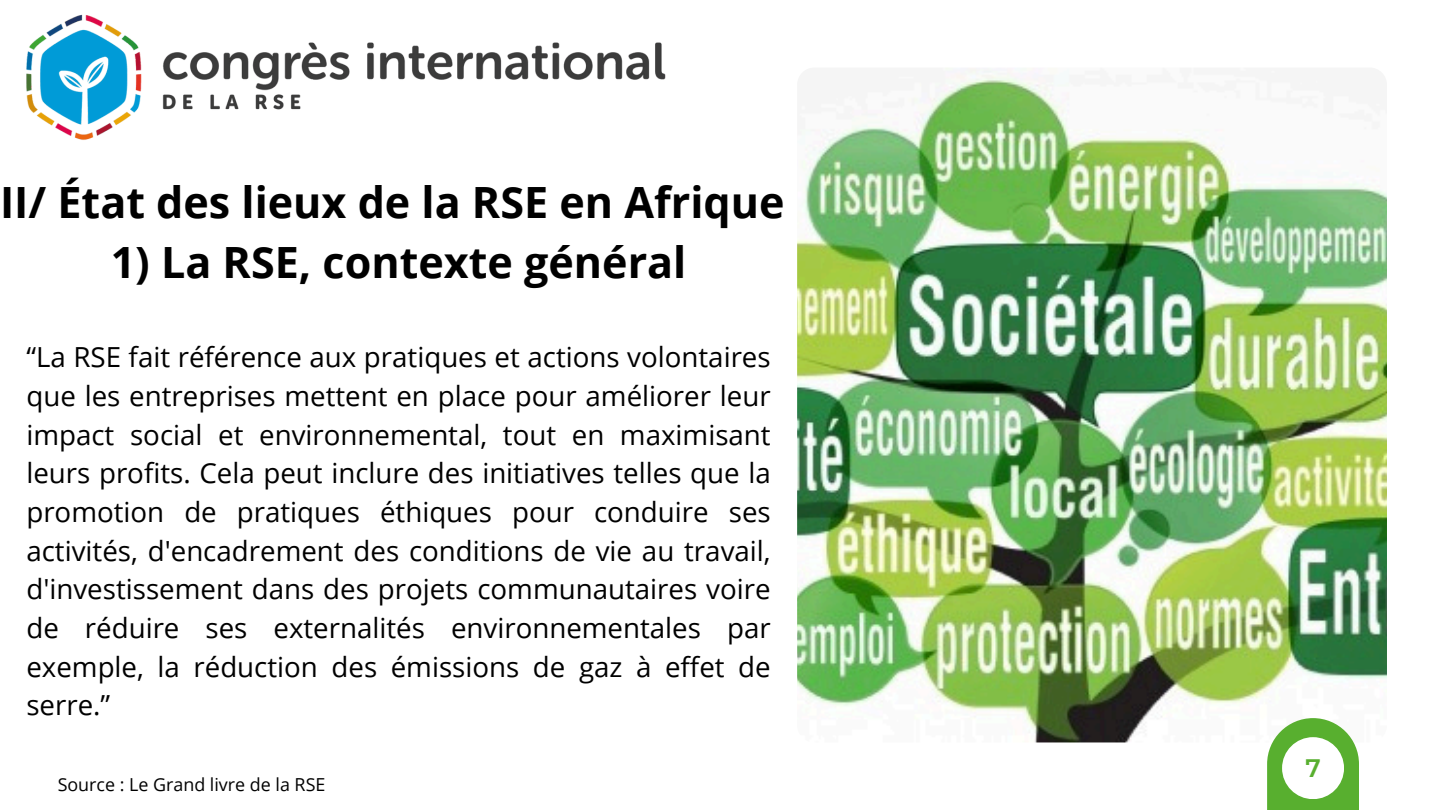
<style>
.page{position:relative;width:1440px;height:810px;background:#fff}
.page>*{position:absolute;margin:0;border:0;box-sizing:border-box;transform-origin:0 0}
.t1{font:700 43.1px "Open Sans";color:#000}
.t2{font:27.7px/38.7px "Open Sans";color:#000;text-align:justify}
.t3{font:600 25.2px "Montserrat";color:#58af2f}
.t4{font:17.9px "Open Sans";color:#000}
</style>
<div class="page">
<img style="left:797px;top:68px;width:590px;height:674px;border-radius:17px">
<svg style="left:1267px;top:718px;width:92px;height:92px;fill:#58af2f"></svg>
<div style="left:1282px;top:737px;width:62px;height:62px;background:#fff;border-radius:50%"></div>
<img style="left:26px;top:14px;width:640px;height:126px">
<p class="t1" style="left:0;top:171px;width:786px">II/ État des lieux de la RSE en Afrique</p>
<p class="t1" style="left:111px;top:231px;width:577px">1) La RSE, contexte général</p>
<p class="t2" style="left:26px;top:337px;width:746px">“La RSE fait référence aux pratiques et actions volontaires que les entreprises mettent en place pour améliorer leur impact social et environnemental, tout en maximisant leurs profits. Cela peut inclure des initiatives telles que la promotion de pratiques éthiques pour conduire ses activités, d'encadrement des conditions de vie au travail, d'investissement dans des projets communautaires voire de réduire ses externalités environnementales par exemple, la réduction des émissions de gaz à effet de serre.”</p>
<p class="t4" style="left:58px;top:772px;width:269px">Source : Le Grand livre de la RSE</p>
<h1 class="t3" style="left:1305px;top:752px;width:17px">7</h1>
</div>
